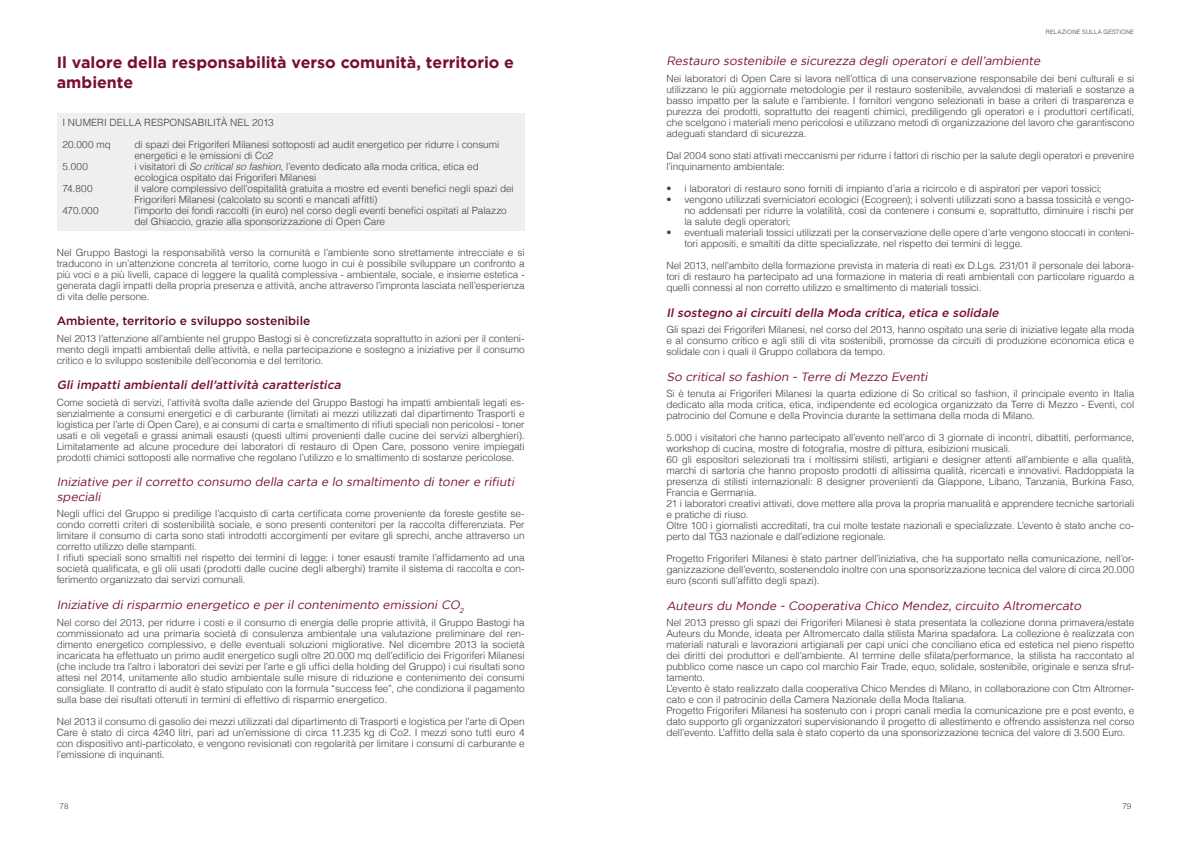
<style>
.page{position:relative;width:1191px;height:842px;background:#fff}
.page>*{position:absolute;margin:0;border:0;box-sizing:border-box;transform-origin:0 0}
.t1{font:700 16px/19.2px "Gotham";color:#780f2f}
.t2{font:italic 12px/14.4px "Gotham";color:#780f2f}
.t3{font:italic 500 12px "Gotham";color:#780f2f}
.t4{font:500 12px "Gotham";letter-spacing:-.005em;color:#620b26}
.t5{font:300 10px/11px "Helvetica";letter-spacing:-.005em;color:#3e3d40;text-align:justify}
.t6{font:300 8px "Helvetica";color:#3e3d40}
.t7{font:300 6px "Helvetica";letter-spacing:.03em;color:#3e3d40}
.s1{font-style:italic}
</style>
<div class="page">
<div style="left:57px;top:113px;width:467px;height:117px;background:#f1eeee"></div>
<h1 class="t1" style="left:57px;top:53px;width:459px">Il valore della responsabilità verso comunità, territorio e ambiente</h1>
<p class="t5" style="left:62px;top:116px;width:213px">I NUMERI DELLA RESPONSABILITÀ NEL 2013</p>
<p class="t5" style="left:62px;top:138px;width:50px">20.000 mq</p>
<p class="t5" style="left:134px;top:138px;width:366px">di spazi dei Frigoriferi Milanesi sottoposti ad audit energetico per ridurre i consumi energetici e le emissioni di Co2</p>
<p class="t5" style="left:62px;top:160px;width:27px">5.000</p>
<p class="t5" style="left:134px;top:160px;width:346px">i visitatori di <span class="s1">So critical so fashion</span>, l’evento dedicato alla moda critica, etica ed ecologica ospitato dai Frigoriferi Milanesi</p>
<p class="t5" style="left:62px;top:182px;width:32px">74.800</p>
<p class="t5" style="left:134px;top:182px;width:381px">il valore complessivo dell’ospitalità gratuita a mostre ed eventi benefici negli spazi dei<br>Frigoriferi Milanesi (calcolato su sconti e mancati affitti)</p>
<p class="t5" style="left:62px;top:204px;width:38px">470.000</p>
<p class="t5" style="left:134px;top:204px;width:374px">l’importo dei fondi raccolti (in euro) nel corso degli eventi benefici ospitati al Palazzo del Ghiaccio, grazie alla sponsorizzazione di Open Care</p>
<p class="t5" style="left:57px;top:246px;width:469px">Nel Gruppo Bastogi la responsabilità verso la comunità e l’ambiente sono strettamente intrecciate e si traducono in un’attenzione concreta al territorio, come luogo in cui è possibile sviluppare un confronto a più voci e a più livelli, capace di leggere la qualità complessiva - ambientale, sociale, e insieme estetica - generata dagli impatti della propria presenza e attività, anche attraverso l’impronta lasciata nell’esperienza di vita delle persone.</p>
<p class="t4" style="left:57px;top:314px;width:255px">Ambiente, territorio e sviluppo sostenibile</p>
<p class="t5" style="left:57px;top:332px;width:469px">Nel 2013 l’attenzione all’ambiente nel gruppo Bastogi si è concretizzata soprattutto in azioni per il conteni&shy;mento degli impatti ambientali delle attività, e nella partecipazione e sostegno a iniziative per il consumo critico e lo sviluppo sostenibile dell’economia e del territorio.</p>
<p class="t3" style="left:57px;top:378px;width:288px">Gli impatti ambientali dell’attività caratteristica</p>
<p class="t5" style="left:57px;top:396px;width:469px">Come società di servizi, l’attività svolta dalle aziende del Gruppo Bastogi ha impatti ambientali legati es&shy;senzialmente a consumi energetici e di carburante (limitati ai mezzi utilizzati dal dipartimento Trasporti e logistica per l’arte di Open Care), e ai consumi di carta e smaltimento di rifiuti speciali non pericolosi - toner usati e oli vegetali e grassi animali esausti (questi ultimi provenienti dalle cucine dei servizi alberghieri).<br>Limitatamente ad alcune procedure dei laboratori di restauro di Open Care, possono venire impiegati prodotti chimici sottoposti alle normative che regolano l’utilizzo e lo smaltimento di sostanze pericolose.</p>
<p class="t2" style="left:57px;top:475px;width:461px">Iniziative per il corretto consumo della carta e lo smaltimento di toner e rifiuti speciali</p>
<p class="t5" style="left:57px;top:508px;width:469px;text-align:left">Negli uffici del Gruppo si predilige l’acquisto di carta certificata come proveniente da foreste gestite se&shy;condo corretti criteri di sostenibilità sociale, e sono presenti contenitori per la raccolta differenziata. Per limitare il consumo di carta sono stati introdotti accorgimenti per evitare gli sprechi, anche attraverso un corretto utilizzo delle stampanti.<br>I rifiuti speciali sono smaltiti nel rispetto dei termini di legge: i toner esausti tramite l’affidamento ad una società qualificata, e gli olii usati (prodotti dalle cucine degli alberghi) tramite il sistema di raccolta e con&shy;ferimento organizzato dai servizi comunali.</p>
<p class="t2" style="left:57px;top:597px;width:410px">Iniziative di risparmio energetico e per il contenimento emissioni CO<sub>2</sub></p>
<p class="t5" style="left:57px;top:616px;width:469px">Nel corso del 2013, per ridurre i costi e il consumo di energia delle proprie attività, il Gruppo Bastogi ha commissionato ad una primaria società di consulenza ambientale una valutazione preliminare del ren&shy;dimento energetico complessivo, e delle eventuali soluzioni migliorative. Nel dicembre 2013 la società incaricata ha effettuato un primo audit energetico sugli oltre 20.000 mq dell’edificio dei Frigoriferi Milanesi (che include tra l’altro i laboratori dei sevizi per l’arte e gli uffici della holding del Gruppo) i cui risultati sono attesi nel 2014, unitamente allo studio ambientale sulle misure di riduzione e contenimento dei consumi consigliate. Il contratto di audit è stato stipulato con la formula “success fee”, che condiziona il pagamento sulla base dei risultati ottenuti in termini di effettivo di risparmio energetico.</p>
<p class="t5" style="left:57px;top:715px;width:469px">Nel 2013 il consumo di gasolio dei mezzi utilizzati dal dipartimento di Trasporti e logistica per l’arte di Open Care è stato di circa 4240 litri, pari ad un’emissione di circa 11.235 kg di Co2. I mezzi sono tutti euro 4 con dispositivo anti-particolato, e vengono revisionati con regolarità per limitare i consumi di carburante e l’emissione di inquinanti.</p>
<p class="t7" style="left:1045px;top:27px;width:90px">RELAZIONE SULLA GESTIONE</p>
<p class="t2" style="left:666px;top:54px;width:377px">Restauro sostenibile e sicurezza degli operatori e dell’ambiente</p>
<p class="t5" style="left:666px;top:72px;width:469px">Nei laboratori di Open Care si lavora nell’ottica di una conservazione responsabile dei beni culturali e si utilizzano le più aggiornate metodologie per il restauro sostenibile, avvalendosi di materiali e sostanze a basso impatto per la salute e l’ambiente. I fornitori vengono selezionati in base a criteri di trasparenza e purezza dei prodotti, soprattutto dei reagenti chimici, prediligendo gli operatori e i produttori certificati, che scelgono i materiali meno pericolosi e utilizzano metodi di organizzazione del lavoro che garantiscono adeguati standard di sicurezza.</p>
<p class="t5" style="left:666px;top:149px;width:469px">Dal 2004 sono stati attivati meccanismi per ridurre i fattori di rischio per la salute degli operatori e prevenire l’inquinamento ambientale:</p>
<p class="t5" style="left:666px;top:182px;width:437px">• i laboratori di restauro sono forniti di impianto d’aria a ricircolo e di aspiratori per vapori tossici;</p>
<p class="t5" style="left:684px;top:193px;width:451px;text-indent:-18px">• vengono utilizzati sverniciatori ecologici (Ecogreen); i solventi utilizzati sono a bassa tossicità e vengo&shy;no addensati per ridurre la volatilità, così da contenere i consumi e, soprattutto, diminuire i rischi per la salute degli operatori;</p>
<p class="t5" style="left:684px;top:226px;width:451px;text-indent:-18px">• eventuali materiali tossici utilizzati per la conservazione delle opere d’arte vengono stoccati in conteni&shy;tori appositi, e smaltiti da ditte specializzate, nel rispetto dei termini di legge.</p>
<p class="t5" style="left:666px;top:259px;width:469px">Nel 2013, nell’ambito della formazione prevista in materia di reati ex D.Lgs. 231/01 il personale dei labora&shy;tori di restauro ha partecipato ad una formazione in materia di reati ambientali con particolare riguardo a quelli connessi al non corretto utilizzo e smaltimento di materiali tossici.</p>
<p class="t3" style="left:666px;top:305px;width:336px">Il sostegno ai circuiti della Moda critica, etica e solidale</p>
<p class="t5" style="left:666px;top:323px;width:469px">Gli spazi dei Frigoriferi Milanesi, nel corso del 2013, hanno ospitato una serie di iniziative legate alla moda e al consumo critico e agli stili di vita sostenibili, promosse da circuiti di produzione economica etica e solidale con i quali il Gruppo collabora da tempo.</p>
<p class="t2" style="left:666px;top:369px;width:265px">So critical so fashion - Terre di Mezzo Eventi</p>
<p class="t5" style="left:666px;top:388px;width:469px">Si è tenuta ai Frigoriferi Milanesi la quarta edizione di So critical so fashion, il principale evento in Italia dedicato alla moda critica, etica, indipendente ed ecologica organizzato da Terre di Mezzo - Eventi, col patrocinio del Comune e della Provincia durante la settimana della moda di Milano.</p>
<p class="t5" style="left:666px;top:432px;width:469px;text-align:left">5.000 i visitatori che hanno partecipato all’evento nell’arco di 3 giornate di incontri, dibattiti, performance, workshop di cucina, mostre di fotografia, mostre di pittura, esibizioni musicali.<br>60 gli espositori selezionati tra i moltissimi stilisti, artigiani e designer attenti all’ambiente e alla qualità, marchi di sartoria che hanno proposto prodotti di altissima qualità, ricercati e innovativi. Raddoppiata la presenza di stilisti internazionali: 8 designer provenienti da Giappone, Libano, Tanzania, Burkina Faso, Francia e Germania.<br>21 i laboratori creativi attivati, dove mettere alla prova la propria manualità e apprendere tecniche sartoriali e pratiche di riuso.<br>Oltre 100 i giornalisti accreditati, tra cui molte testate nazionali e specializzate. L’evento è stato anche co&shy;perto dal TG3 nazionale e dall’edizione regionale.</p>
<p class="t5" style="left:666px;top:553px;width:469px">Progetto Frigoriferi Milanesi è stato partner dell’iniziativa, che ha supportato nella comunicazione, nell’or&shy;ganizzazione dell’evento, sostenendolo inoltre con una sponsorizzazione tecnica del valore di circa 20.000 euro (sconti sull’affitto degli spazi).</p>
<p class="t2" style="left:666px;top:598px;width:418px">Auteurs du Monde - Cooperativa Chico Mendez, circuito Altromercato</p>
<p class="t5" style="left:666px;top:617px;width:469px;text-align:left">Nel 2013 presso gli spazi dei Frigoriferi Milanesi è stata presentata la collezione donna primavera/estate Auteurs du Monde, ideata per Altromercato dalla stilista Marina spadafora. La collezione è realizzata con materiali naturali e lavorazioni artigianali per capi unici che conciliano etica ed estetica nel pieno rispetto dei diritti dei produttori e dell’ambiente. Al termine delle sfilata/performance, la stilista ha raccontato al pubblico come nasce un capo col marchio Fair Trade, equo, solidale, sostenibile, originale e senza sfrut&shy;tamento.<br>L’evento è stato realizzato dalla cooperativa Chico Mendes di Milano, in collaborazione con Ctm Altromer&shy;cato e con il patrocinio della Camera Nazionale della Moda Italiana.<br>Progetto Frigoriferi Milanesi ha sostenuto con i propri canali media la comunicazione pre e post evento, e dato supporto gli organizzatori supervisionando il progetto di allestimento e offrendo assistenza nel corso dell’evento. L’affitto della sala è stato coperto da una sponsorizzazione tecnica del valore di 3.500 Euro.</p>
<p class="t6" style="left:60px;top:799px;width:10px">78</p>
<p class="t6" style="left:1122px;top:799px;width:10px">79</p>
</div>
